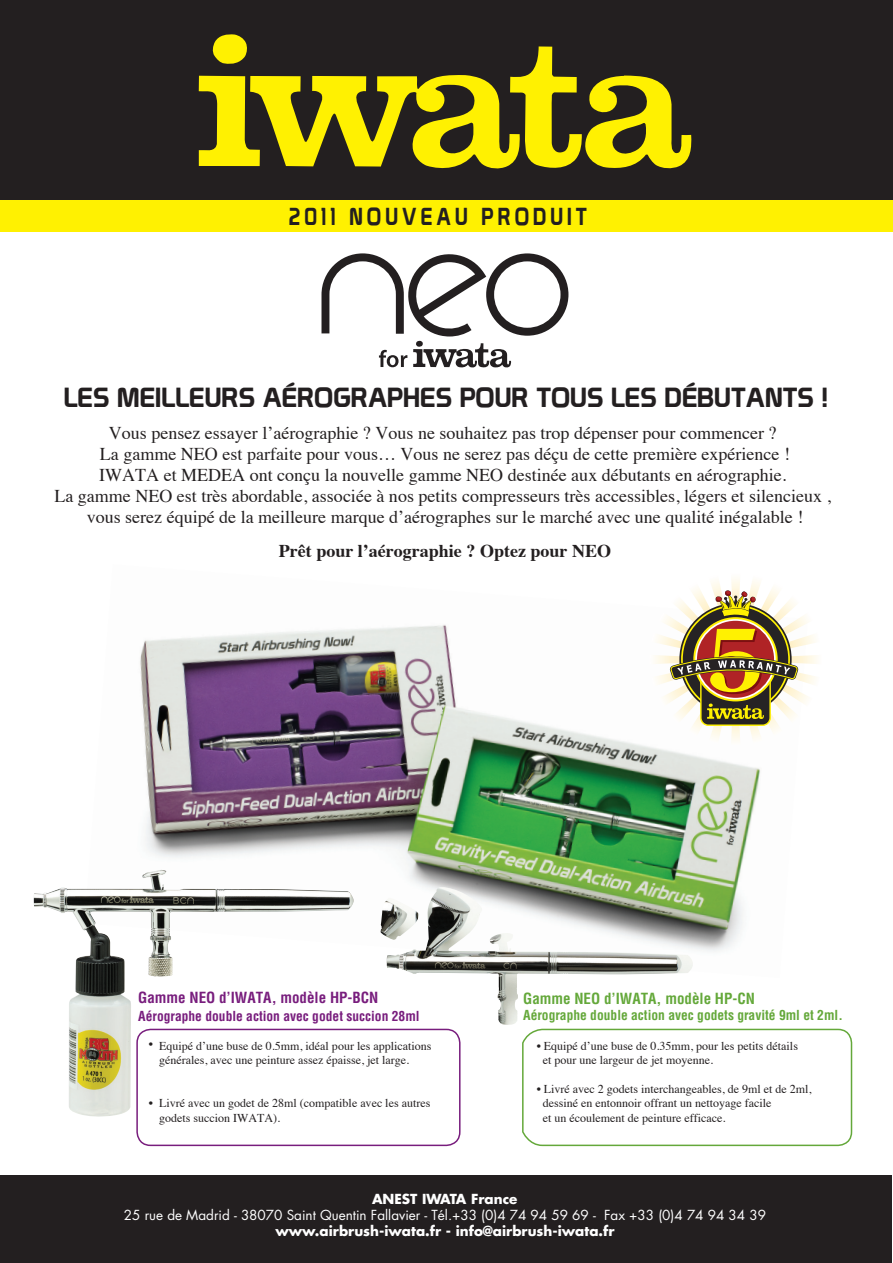
<style>
.page{position:relative;width:893px;height:1263px;background:#fff}
.page>*{position:absolute;margin:0;border:0;box-sizing:border-box;transform-origin:0 0}
.t1{font:27px "Prototype";color:#231f20}
.t2{font:24px "Prototype";letter-spacing:.2em;color:#231f20;scale:.85 1}
.t3{font:18px/21px "Times";color:#231f20;text-align:center}
.t4{font:700 18px "Times";color:#231f20}
.t5{font:700 condensed 15px "Helvetica";color:#781d7d}
.t6{font:700 condensed 15px "Helvetica";color:#64a83a}
.t7{font:13.5px "Futura";color:#fff}
.t8{font:700 13.5px "Futura";color:#fff}
.t9{font:700 condensed 13.5px "Helvetica";color:#64a83a}
.t10{font:700 condensed 13.5px "Helvetica";color:#781d7d}
.t11{font:12px/14.4px "Times";color:#231f20}
</style>
<div class="page">
<img style="left:140px;top:624px;width:620px;height:328px">
<div style="left:0;top:0;width:892px;height:203px;background:#231f20"></div>
<div style="left:0;top:200px;width:892px;height:32px;background:#fff101"></div>
<svg style="left:199px;top:34px;width:492px;height:134px"></svg>
<div style="left:0;top:1175px;width:891px;height:88px;background:#231f20"></div>
<svg style="left:321px;top:253px;width:247px;height:114px"></svg>
<svg style="left:649px;top:579px;width:168px;height:166px"></svg>
<img style="left:386px;top:889px;width:307px;height:136px">
<img style="left:34px;top:870px;width:139px;height:247px">
<div style="left:136px;top:1029px;width:324px;height:117px;border:2px solid #781d7d;border-radius:14px"></div>
<svg style="left:522px;top:1028px;width:331px;height:119px"></svg>
<h2 class="t2" style="left:289px;top:202px;width:352px">2011 NOUVEAU PRODUIT</h2>
<h1 class="t1" style="left:64px;top:382px;width:765px">LES MEILLEURS AÉROGRAPHES POUR TOUS LES DÉBUTANTS !</h1>
<p class="t3" style="left:54px;top:424px;width:778px">Vous pensez essayer l’aérographie ? Vous ne souhaitez pas trop dépenser pour commencer ?<br>La gamme NEO est parfaite pour vous… Vous ne serez pas déçu de cette première expérience !<br>IWATA et MEDEA ont conçu la nouvelle gamme NEO destinée aux débutants en aérographie.<br>La gamme NEO est très abordable, associée à nos petits compresseurs très accessibles, légers et silencieux , vous serez équipé de la meilleure marque d’aérographes sur le marché avec une qualité inégalable !</p>
<p class="t4" style="left:279px;top:544px;width:333px">Prêt pour l’aérographie ? Optez pour NEO</p>
<p class="t5" style="left:138px;top:992px;width:242px">Gamme NEO d’IWATA, modèle HP-BCN</p>
<p class="t10" style="left:138px;top:1011px;width:283px">Aérographe double action avec godet succion 28ml</p>
<p class="t11" style="left:159px;top:1040px;width:273px">Equipé d’une buse de 0.5mm, idéal pour les applications générales, avec une peinture assez épaisse, jet large.</p>
<p class="t11" style="left:159px;top:1097px;width:272px;text-indent:-10px">• Livré avec un godet de 28ml (compatible avec les autres godets succion IWATA).</p>
<p class="t11" style="left:149px;top:1038px;width:6px">•</p>
<p class="t6" style="left:523px;top:992px;width:233px">Gamme NEO d’IWATA, modèle HP-CN</p>
<p class="t9" style="left:523px;top:1010px;width:321px">Aérographe double action avec godets gravité 9ml et 2ml.</p>
<p class="t11" style="left:542px;top:1040px;width:257px;text-indent:-6px">• Equipé d’une buse de 0.35mm, pour les petits détails et pour une largeur de jet moyenne.</p>
<p class="t11" style="left:542px;top:1083px;width:270px;text-indent:-6px">• Livré avec 2 godets interchangeables, de 9ml et de 2ml, dessiné en entonnoir offrant un nettoyage facile<br>et un écoulement de peinture efficace.</p>
<p class="t8" style="left:372px;top:1193px;width:147px">ANEST IWATA France</p>
<p class="t7" style="left:124px;top:1209px;width:643px">25 rue de Madrid - 38070 Saint Quentin Fallavier - Tél.+33 (0)4 74 94 59 69 - Fax +33 (0)4 74 94 34 39</p>
<p class="t8" style="left:275px;top:1225px;width:340px">www.airbrush-iwata.fr - info@airbrush-iwata.fr</p>
</div>
